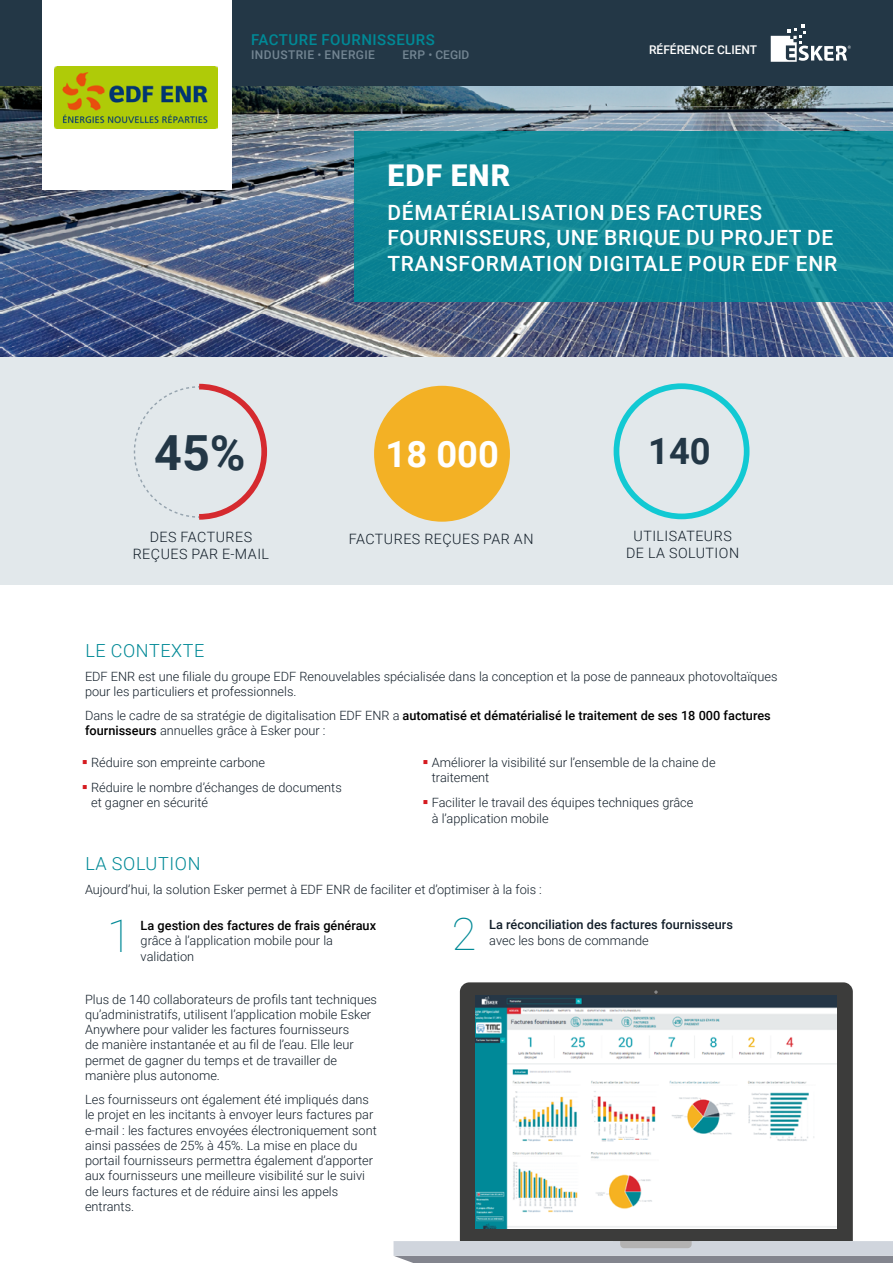
<style>
.page{position:relative;width:893px;height:1263px;background:#fff}
.page>*{position:absolute;margin:0;border:0;box-sizing:border-box;transform-origin:0 0}
.t1{font:700 48.45px "Roboto";color:#233746}
.t2{font:100 45px "Roboto";color:#008996}
.t3{font:700 36.3px "Roboto";color:#fff}
.t4{font:700 36.3px "Roboto";color:#233746}
.t5{font:900 30px "Roboto";letter-spacing:.035em;color:#fff}
.t6{font:500 21px/25.2px "Roboto";letter-spacing:.035em;color:#fff}
.t7{font:300 18px "Roboto";letter-spacing:.035em;color:#008996}
.t8{font:500 15px "Roboto";letter-spacing:.035em;color:#008996}
.t9{font:300 14.25px/17.1px "Roboto";letter-spacing:.035em;color:#121e29;text-align:center}
.t10{font:300 12.75px/15.3px "Roboto";color:#121e29}
.t11{font:500 12.75px "Roboto";color:#121e29}
.t12{font:500 12.75px "Roboto";color:#000}
.t13{font:500 12px "Roboto";letter-spacing:.035em;color:#738592}
.t14{font:500 12px "Roboto";color:#fff}
.t15{font:500 12px "Roboto";color:#738592}
.s1{font-weight:400}
.s2{font-weight:500;color:#000}
.s3{color:#d51b20}
</style>
<div class="page">
<img style="left:0;top:85px;width:893px;height:272px">
<svg style="left:354px;top:131px;width:539px;height:171px;background:#108797"></svg>
<div style="left:0;top:0;width:893px;height:85px;background:#233746"></div>
<div style="left:43px;top:0;width:189px;height:189px;background:#fff"></div>
<img style="left:54px;top:66px;width:164px;height:63px">
<svg style="left:771px;top:24px;width:80px;height:38px"></svg>
<div style="left:0;top:357px;width:893px;height:228px;background:#e2e8eb"></div>
<div style="left:377px;top:389px;width:130px;height:130px;background:#f3b125;border-radius:50%"></div>
<div style="left:374px;top:386px;width:136px;height:136px;border:6px solid #f3b125;border-radius:50%"></div>
<svg style="left:133px;top:383px;width:135px;height:137px"></svg>
<div style="left:614px;top:383px;width:135px;height:136px;border:6px solid #12c9d3;border-radius:50%"></div>
<svg style="left:460px;top:982px;width:393px;height:259px;background:#414241"></svg>
<svg style="left:654px;top:990px;width:4px;height:4px"></svg>
<svg style="left:394px;top:1241px;width:499px;height:22px;background:#b7bac2"></svg>
<img style="left:475px;top:996px;width:362px;height:232px">
<p class="t8" style="left:251px;top:29px;width:185px">FACTURE FOURNISSEURS</p>
<p class="t13" style="left:251px;top:46px;width:125px">INDUSTRIE <span class="s1">•</span> ENERGIE</p>
<p class="t15" style="left:402px;top:46px;width:69px">ERP <span class="s1">•</span> CEGID</p>
<p class="t14" style="left:649px;top:41px;width:110px">RÉFÉRENCE CLIENT</p>
<h1 class="t1" style="left:154px;top:419px;width:93px">45%</h1>
<p class="t9" style="left:133px;top:527px;width:138px">DES FACTURES<br>REÇUES PAR E-MAIL</p>
<h3 class="t5" style="left:387px;top:155px;width:124px">EDF ENR</h3>
<h3 class="t6" style="left:387px;top:199px;width:451px">DÉMATÉRIALISATION DES FACTURES<br>FOURNISSEURS, UNE BRIQUE DU PROJET DE<br>TRANSFORMATION DIGITALE POUR EDF ENR</h3>
<h3 class="t3" style="left:386px;top:429px;width:115px">18 000</h3>
<p class="t9" style="left:349px;top:529px;width:186px">FACTURES REÇUES PAR AN</p>
<h3 class="t4" style="left:648px;top:426px;width:64px">140</h3>
<p class="t9" style="left:626px;top:527px;width:115px">UTILISATEURS<br>DE LA SOLUTION</p>
<h3 class="t7" style="left:85px;top:638px;width:121px">LE CONTEXTE</h3>
<p class="t10" style="left:85px;top:668px;width:694px">EDF ENR est une filiale du groupe EDF Renouvelables spécialisée dans la conception et la pose de panneaux photovoltaïques pour les particuliers et professionnels.</p>
<p class="t10" style="left:85px;top:707px;width:687px">Dans le cadre de sa stratégie de digitalisation EDF ENR a <span class="s2">automatisé et dématérialisé le traitement de ses 18 000 factures fournisseurs</span> annuelles grâce à Esker pour :</p>
<p class="t10" style="left:82px;top:754px;width:185px"><span class="s3">▪</span> Réduire son empreinte carbone</p>
<p class="t10" style="left:91px;top:779px;width:252px;text-indent:-9px"><span class="s3">▪</span> Réduire le nombre d’échanges de documents et gagner en sécurité</p>
<p class="t10" style="left:432px;top:754px;width:285px;text-indent:-9px"><span class="s3">▪</span> Améliorer la visibilité sur l’ensemble de la chaine de traitement</p>
<p class="t10" style="left:432px;top:794px;width:263px;line-height:16.2px;text-indent:-9px"><span class="s3">▪</span> Faciliter le travail des équipes techniques grâce à l’application mobile</p>
<h3 class="t7" style="left:85px;top:851px;width:117px">LA SOLUTION</h3>
<p class="t10" style="left:85px;top:881px;width:458px">Aujourd’hui, la solution Esker permet à EDF ENR de faciliter et d’optimiser à la fois :</p>
<h2 class="t2" style="left:107px;top:904px;width:26px">1</h2>
<p class="t12" style="left:141px;top:916px;width:237px">La gestion des factures de frais généraux</p>
<h2 class="t2" style="left:452px;top:903px;width:26px">2</h2>
<p class="t11" style="left:489px;top:915px;width:245px">La réconciliation des factures fournisseurs</p>
<p class="t10" style="left:489px;top:932px;width:161px">avec les bons de commande</p>
<p class="t10" style="left:141px;top:933px;width:194px">grâce à l’application mobile pour la validation</p>
<p class="t10" style="left:85px;top:991px;width:293px">Plus de 140 collaborateurs de profils tant techniques qu’administratifs, utilisent l’application mobile Esker Anywhere pour valider les factures fournisseurs<br>de manière instantanée et au fil de l’eau. Elle leur permet de gagner du temps et de travailler de manière plus autonome.</p>
<p class="t10" style="left:85px;top:1091px;width:293px">Les fournisseurs ont également été impliqués dans le projet en les incitants à envoyer leurs factures par e-mail : les factures envoyées électroniquement sont ainsi passées de 25% à 45%. La mise en place du portail fournisseurs permettra également d’apporter aux fournisseurs une meilleure visibilité sur le suivi de leurs factures et de réduire ainsi les appels entrants.</p>
</div>
